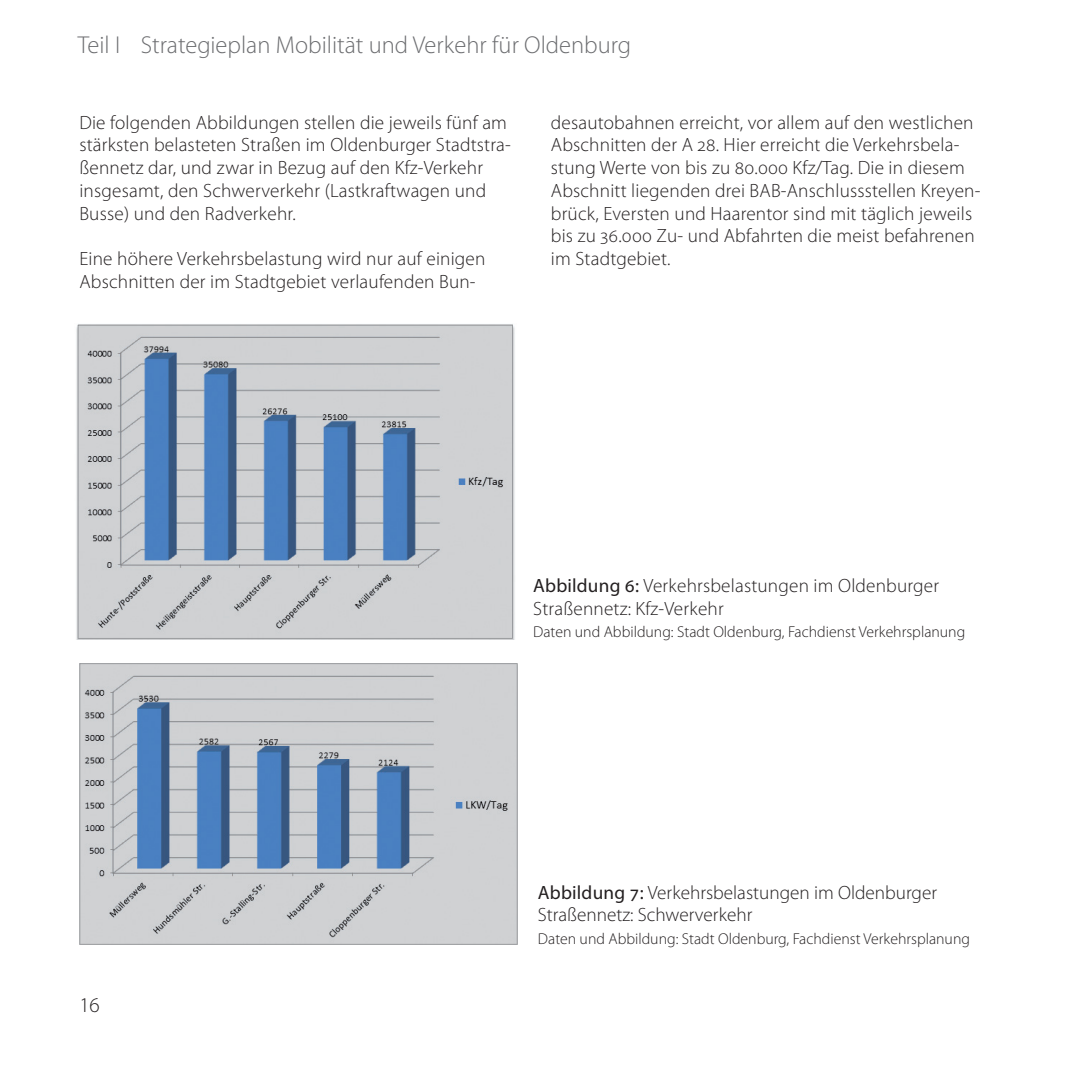
<style>
.page{position:relative;width:1072px;height:1072px;background:#fff}
.page>*{position:absolute;margin:0;border:0;box-sizing:border-box;transform-origin:0 0}
.t1{font:300 24.5px "Myriad Pro";color:#6c6d70}
.t2{font:300 21px "Myriad Pro";color:#231f20}
.t3{font:300 19.25px/22.8px "Myriad Pro";letter-spacing:.01em;color:#231f20}
.t4{font:300 15.75px "Myriad Pro";color:#231f20}
.s1{font-weight:400}
</style>
<div class="page">
<svg style="left:78px;top:325px;width:435px;height:314px;background:#b1bbc8"></svg>
<svg style="left:79px;top:663px;width:438px;height:281px;background:#b4bdc8"></svg>
<p class="t1" style="left:78px;top:30px;width:555px">Teil I Strategieplan Mobilität und Verkehr für Oldenburg</p>
<p class="t3" style="left:79px;top:111px;width:433px">Die folgenden Abbildungen stellen die jeweils fünf am stärksten belasteten Straßen im Oldenburger Stadtstra&shy;ßennetz dar, und zwar in Bezug auf den Kfz-Verkehr insgesamt, den Schwerverkehr (Lastkraftwagen und Busse) und den Radverkehr.</p>
<p class="t3" style="left:79px;top:247px;width:407px">Eine höhere Verkehrsbelastung wird nur auf einigen<br>Abschnitten der im Stadtgebiet verlaufenden Bun-</p>
<p class="t3" style="left:551px;top:111px;width:431px">desautobahnen erreicht, vor allem auf den westlichen Abschnitten der A 28. Hier erreicht die Verkehrsbela&shy;stung Werte von bis zu 80.000 Kfz/Tag. Die in diesem Abschnitt liegenden drei BAB-Anschlussstellen Kreyen&shy;brück, Eversten und Haarentor sind mit täglich jeweils bis zu 36.000 Zu- und Abfahrten die meist befahrenen im Stadtgebiet.</p>
<p class="t2" style="left:79px;top:992px;width:22px">16</p>
<p class="t3" style="left:533px;top:574px;width:407px"><span class="s1">Abbildung 6:</span> Verkehrsbelastungen im Oldenburger<br>Straßennetz: Kfz-Verkehr</p>
<p class="t4" style="left:533px;top:622px;width:433px">Daten und Abbildung: Stadt Oldenburg, Fachdienst Verkehrsplanung</p>
<p class="t3" style="left:538px;top:880px;width:400px"><span class="s1">Abbildung 7:</span> Verkehrsbelastungen im Oldenburger<br>Straßennetz: Schwerverkehr</p>
<p class="t4" style="left:538px;top:929px;width:433px">Daten und Abbildung: Stadt Oldenburg, Fachdienst Verkehrsplanung</p>
</div>
